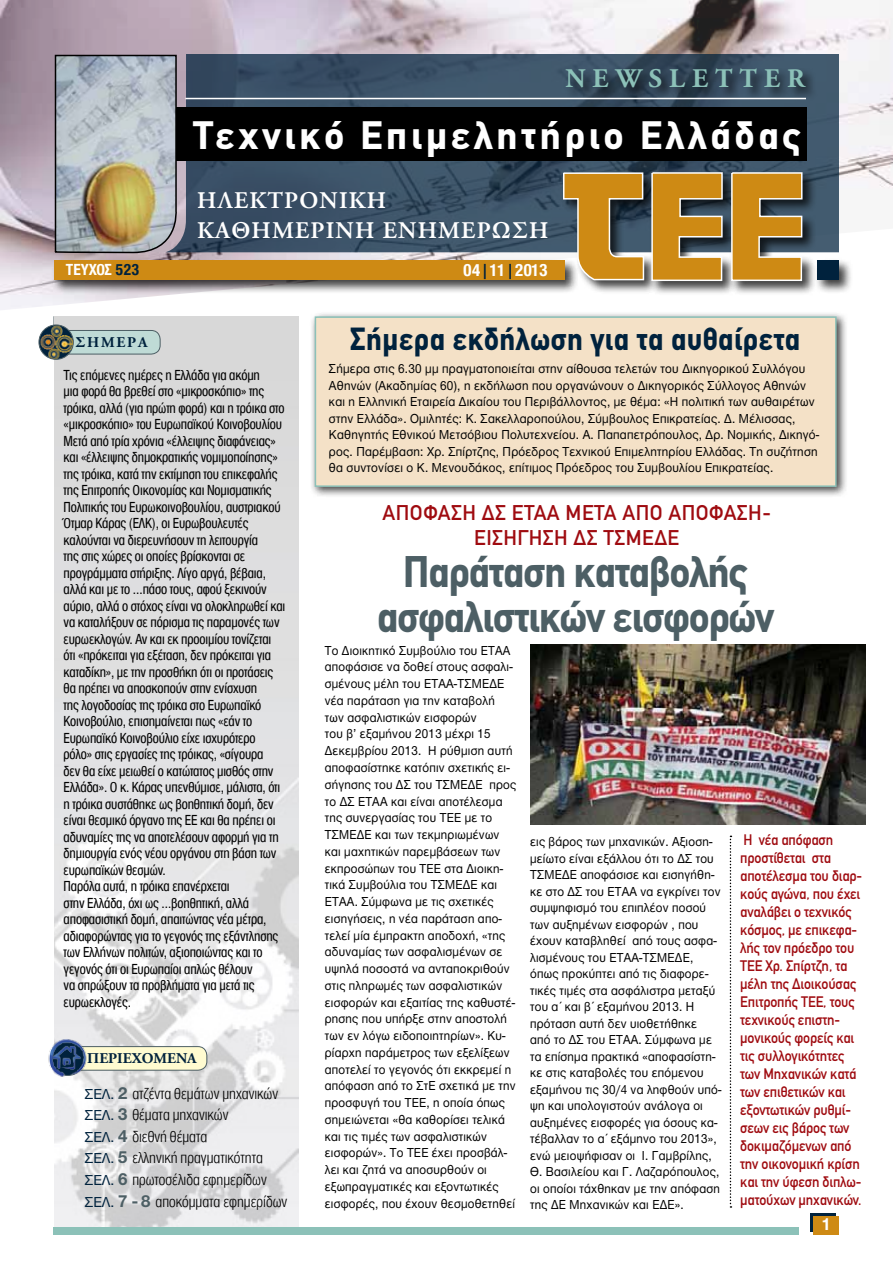
<style>
.page{position:relative;width:893px;height:1263px;background:#fff}
.page>*{position:absolute;margin:0;border:0;box-sizing:border-box;transform-origin:0 0}
.t1{font:700 43.5px/45px "CF Din";letter-spacing:-.02em;color:#4d5f65;text-align:center;scale:.93 1}
.t2{font:700 39px "CF Din";letter-spacing:.1em;color:#fff}
.t3{font:700 31.5px "CF Din";letter-spacing:.02em;color:#00223d;scale:.93 1}
.t4{font:700 27px "CF Garamond";letter-spacing:.26em;color:#8cc1b8}
.t5{font:500 24px/30px "CF Garamond";letter-spacing:.05em;color:#fff}
.t6{font:21px/25.5px "CF Din";letter-spacing:.02em;color:#9f0b10;text-align:center}
.t7{font:700 condensed 18px "Helvetica Neue Greek";letter-spacing:-.05em;color:#fff}
.t8{font:700 18px "Helvetica Neue Greek";color:#fff}
.t9{font:300 condensed 16.5px/21.6px "Helvetica Neue Greek";color:#000}
.t10{font:700 condensed 16.5px "Helvetica Neue Greek";color:#fff}
.t11{font:condensed 15px/16.5px "Helvetica Neue Greek";letter-spacing:-.01em;color:#000}
.t12{font:15px/18px "CF Din";letter-spacing:-.01em;color:#9f0b10;scale:.93 1}
.t13{font:700 15px "CF Garamond";color:#00223d}
.t14{font:13.5px/16.8px "Helvetica Neue Greek";letter-spacing:.02em;color:#000;scale:.92 1}
.t15{font:13.5px/16.5px "Helvetica Neue Greek";letter-spacing:.02em;color:#000;scale:.93 1}
.s1{color:#00223d}
.s2{font-weight:400;font-stretch:normal;font-size:15px;color:#00223d}
.s3{font-weight:700;font-stretch:normal;font-size:18px;color:#4d5f65}
</style>
<div class="page">
<img style="left:0;top:0;width:893px;height:310px">
<img style="left:54px;top:317px;width:244px;height:910px">
<div style="left:810px;top:1214px;width:26px;height:18px;background:#00223d"></div>
<svg style="left:181px;top:54px;width:658px;height:198px;background:#3c5267"></svg>
<div style="left:52px;top:258px;width:527px;height:36px;background:#000;opacity:.75"></div>
<div style="left:54px;top:260px;width:510px;height:20px;background:#ce8a14"></div>
<div style="left:815px;top:258px;width:38px;height:36px;background:#000;opacity:.75"></div>
<div style="left:817px;top:260px;width:22px;height:20px;background:#00223d"></div>
<div style="left:813px;top:1216px;width:26px;height:18px;background:#ce8a14"></div>
<div style="left:561px;top:170px;width:97px;height:124px;background:#000;opacity:.75"></div>
<svg style="left:562px;top:171px;width:83px;height:110px;background:#a08146"></svg>
<div style="left:649px;top:170px;width:88px;height:125px;background:#000;opacity:.75"></div>
<svg style="left:651px;top:171px;width:72px;height:111px;background:#b48839"></svg>
<div style="left:729px;top:170px;width:88px;height:125px;background:#000;opacity:.75"></div>
<svg style="left:730px;top:171px;width:73px;height:111px;background:#b3883a"></svg>
<div style="left:565px;top:67px;width:254px;height:35px;background:#000;opacity:.75"></div>
<div style="left:166px;top:107px;width:641px;height:54px;background:#000"></div>
<img style="left:53px;top:54px;width:128px;height:200px">
<hr style="left:185px;top:98px;width:621px;height:1px;background:#fff">
<div style="left:53px;top:1227px;width:746px;height:7px;background:#8cc1b8"></div>
<div style="left:45px;top:330px;width:115px;height:24px;background:#bfdbd6;border-radius:9px"></div>
<div style="left:45px;top:330px;width:116px;height:24px;border:1px solid #4d5f65;border-radius:9px"></div>
<img style="left:39px;top:325px;width:34px;height:34px;border-radius:17px">
<div style="left:39px;top:325px;width:35px;height:35px;border:1px solid #4d5f65;border-radius:50%"></div>
<div style="left:309px;top:311px;width:539px;height:187px;background:#000;opacity:.75"></div>
<div style="left:315px;top:316px;width:522px;height:171px;background:#f4e1c7;border:2px solid #8cc1b8"></div>
<svg style="left:730px;top:836px;width:1px;height:372px"></svg>
<div style="left:57px;top:1046px;width:150px;height:24px;background:#fffbd0;border-radius:9px"></div>
<div style="left:56px;top:1046px;width:151px;height:24px;border:1px solid #4d5f65;border-radius:9px"></div>
<img style="left:48px;top:1038px;width:40px;height:41px">
<img style="left:530px;top:644px;width:335px;height:181px">
<h3 class="t4" style="left:565px;top:65px;width:241px">NEWSLETTER</h3>
<h2 class="t2" style="left:194px;top:114px;width:609px">Τεχνικό Επιμελητήριο Ελλάδας</h2>
<h3 class="t5" style="left:197px;top:186px;width:353px">ΗΛΕΚΤΡΟΝΙΚΗ<br>ΚΑΘΗΜΕΡΙΝΗ ΕΝΗΜΕΡΩΣΗ</h3>
<p class="t10" style="left:66px;top:261px;width:75px">ΤΕΥΧΟΣ <span class="s1">523</span></p>
<h3 class="t7" style="left:463px;top:261px;width:86px">04<span class="s1">|</span>11<span class="s1">|</span>2013</h3>
<p class="t13" style="left:76px;top:335px;width:73px">ΣΗΜΕΡΑ</p>
<p class="t11" style="left:64px;top:366px;width:225px">Τις επόμενες ημέρες η Ελλάδα για ακόμη<br>μια φορά θα βρεθεί στο «μικροσκόπιο» της τρόικα, αλλά (για πρώτη φορά) και η τρόικα στο «μικροσκόπιο» του Ευρωπαϊκού Κοινοβουλίου !<br>Μετά από τρία χρόνια «έλλειψης διαφάνειας» και «έλλειψης δημοκρατικής νομιμοποίησης» της τρόικα, κατά την εκτίμηση του επικεφαλής της Επιτροπής Οικονομίας και Νομισματικής Πολιτικής του Ευρωκοινοβουλίου, αυστριακού Ότμαρ Κάρας (ΕΛΚ), οι Ευρωβουλευτές καλούνται να διερευνήσουν τη λειτουργία<br>της στις χώρες οι οποίες βρίσκονται σε προγράμματα στήριξης. Λίγο αργά, βέβαια, αλλά και με το …πάσο τους, αφού ξεκινούν αύριο, αλλά ο στόχος είναι να ολοκληρωθεί και να καταλήξουν σε πόρισμα τις παραμονές των ευρωεκλογών. Αν και εκ προοιμίου τονίζεται<br>ότι «πρόκειται για εξέταση, δεν πρόκειται για καταδίκη», με την προσθήκη ότι οι προτάσεις θα πρέπει να αποσκοπούν στην ενίσχυση<br>της λογοδοσίας της τρόικα στο Ευρωπαϊκό Κοινοβούλιο, επισημαίνεται πως «εάν το Ευρωπαϊκό Κοινοβούλιο είχε ισχυρότερο ρόλο» στις εργασίες της τρόικας, «σίγουρα<br>δεν θα είχε μειωθεί ο κατώτατος μισθός στην Ελλάδα». Ο κ. Κάρας υπενθύμισε, μάλιστα, ότι η τρόικα συστάθηκε ως βοηθητική δομή, δεν είναι θεσμικό όργανο της ΕΕ και θα πρέπει οι αδυναμίες της να αποτελέσουν αφορμή για τη δημιουργία ενός νέου οργάνου στη βάση των ευρωπαϊκών θεσμών.<br>Παρόλα αυτά, η τρόικα επανέρχεται<br>στην Ελλάδα, όχι ως …βοηθητική, αλλά αποφασιστική δομή, απαιτώντας νέα μέτρα, αδιαφορώντας για το γεγονός της εξάντλησης των Ελλήνων πολιτών, αξιοποιώντας και το γεγονός ότι οι Ευρωπαίοι απλώς θέλουν<br>να σπρώξουν τα προβλήματα για μετά τις ευρωεκλογές.</p>
<p class="t13" style="left:87px;top:1051px;width:111px">ΠΕΡΙΕΧΟΜΕΝΑ</p>
<p class="t9" style="left:85px;top:1082px;width:204px"><span class="s2">ΣΕΛ.</span> <span class="s3">2</span> ατζέντα θεμάτων μηχανικών<br><span class="s2">ΣΕΛ.</span> <span class="s3">3</span> θέματα μηχανικών<br><span class="s2">ΣΕΛ.</span> <span class="s3">4</span> διεθνή θέματα<br><span class="s2">ΣΕΛ.</span> <span class="s3">5</span> ελληνική πραγματικότητα<br><span class="s2">ΣΕΛ.</span> <span class="s3">6</span> πρωτοσέλιδα εφημερίδων<br><span class="s2">ΣΕΛ.</span> <span class="s3">7 - 8</span> αποκόμματα εφημερίδων</p>
<h3 class="t3" style="left:350px;top:322px;width:485px">Σήμερα εκδήλωση για τα αυθαίρετα</h3>
<p class="t15" style="left:329px;top:361px;width:529px">Σήμερα στις 6.30 μμ πραγματοποιείται στην αίθουσα τελετών του Δικηγορικού Συλλόγου Αθηνών (Ακαδημίας 60), η εκδήλωση που οργανώνουν ο Δικηγορικός Σύλλογος Αθηνών και η Ελληνική Εταιρεία Δικαίου του Περιβάλλοντος, με θέμα: «Η πολιτική των αυθαιρέτων στην Ελλάδα». Ομιλητές: Κ. Σακελλαροπούλου, Σύμβουλος Επικρατείας. Δ. Μέλισσας, Καθηγητής Εθνικού Μετσόβιου Πολυτεχνείου. Α. Παπαπετρόπουλος, Δρ. Νομικής, Δικηγό&shy;ρος. Παρέμβαση: Χρ. Σπίρτζης, Πρόεδρος Τεχνικού Επιμελητηρίου Ελλάδας. Τη συζήτηση θα συντονίσει ο Κ. Μενουδάκος, επίτιμος Πρόεδρος του Συμβουλίου Επικρατείας.</p>
<h3 class="t6" style="left:383px;top:500px;width:390px">ΑΠΟΦΑΣΗ ΔΣ ΕΤΑΑ ΜΕΤΑ ΑΠΟ ΑΠΟΦΑΣΗ-<br>ΕΙΣΗΓΗΣΗ ΔΣ ΤΣΜΕΔΕ</h3>
<h1 class="t1" style="left:377px;top:550px;width:428px">Παράταση καταβολής ασφαλιστικών εισφορών</h1>
<p class="t14" style="left:325px;top:642px;width:209px">Το Διοικητικό Συμβούλιο του ΕΤΑΑ αποφάσισε να δοθεί στους ασφαλι&shy;σμένους μέλη του ΕΤΑΑ-ΤΣΜΕΔΕ νέα παράταση για την καταβολή των ασφαλιστικών εισφορών<br>του β’ εξαμήνου 2013 μέχρι 15<br>Δεκεμβρίου 2013. Η ρύθμιση αυτή αποφασίστηκε κατόπιν σχετικής ει&shy;σήγησης του ΔΣ του ΤΣΜΕΔΕ προς το ΔΣ ΕΤΑΑ και είναι αποτέλεσμα της συνεργασίας του ΤΕΕ με το<br>ΤΣΜΕΔΕ και των τεκμηριωμένων και μαχητικών παρεμβάσεων των εκπροσώπων του ΤΕΕ στα Διοικη&shy;τικά Συμβούλια του ΤΣΜΕΔΕ και<br>ΕΤΑΑ. Σύμφωνα με τις σχετικές εισηγήσεις, η νέα παράταση απο&shy;τελεί μία έμπρακτη αποδοχή, «της αδυναμίας των ασφαλισμένων σε υψηλά ποσοστά να ανταποκριθούν στις πληρωμές των ασφαλιστικών εισφορών και εξαιτίας της καθυστέ&shy;ρησης που υπήρξε στην αποστολή των εν λόγω ειδοποιητηρίων». Κυ&shy;ρίαρχη παράμετρος των εξελίξεων αποτελεί το γεγονός ότι εκκρεμεί η απόφαση από το ΣτΕ σχετικά με την προσφυγή του ΤΕΕ, η οποία όπως σημειώνεται «θα καθορίσει τελικά και τις τιμές των ασφαλιστικών εισφορών». Το ΤΕΕ έχει προσβάλ&shy;λει και ζητά να αποσυρθούν οι εξωπραγματικές και εξοντωτικές εισφορές, που έχουν θεσμοθετηθεί</p>
<p class="t12" style="left:740px;top:831px;width:133px">Η νέα απόφαση προστίθεται στα αποτέλεσμα του διαρ&shy;κούς αγώνα, που έχει αναλάβει ο τεχνικός κόσμος, με επικεφα&shy;λής τον πρόεδρο του<br>ΤΕΕ Χρ. Σπίρτζη, τα μέλη της Διοικούσας<br>Επιτροπής ΤΕΕ, τους τεχνικούς επιστη&shy;μονικούς φορείς και τις συλλογικότητες των Μηχανικών κατά των επιθετικών και εξοντωτικών ρυθμί&shy;σεων εις βάρος των δοκιμαζόμενων από την οικονομική κρίση και την ύφεση διπλω&shy;ματούχων μηχανικών.</p>
<p class="t14" style="left:530px;top:833px;width:209px">εις βάρος των μηχανικών. Αξιοση&shy;μείωτο είναι εξάλλου ότι το ΔΣ του<br>ΤΣΜΕΔΕ αποφάσισε και εισηγήθη&shy;κε στο ΔΣ του ΕΤΑΑ να εγκρίνει τον συμψηφισμό του επιπλέον ποσού των αυξημένων εισφορών , που έχουν καταβληθεί από τους ασφα&shy;λισμένους του ΕΤΑΑ-ΤΣΜΕΔΕ, όπως προκύπτει από τις διαφορε&shy;τικές τιμές στα ασφάλιστρα μεταξύ του α΄ και β΄ εξαμήνου 2013. Η πρόταση αυτή δεν υιοθετήθηκε<br>από το ΔΣ του ΕΤΑΑ. Σύμφωνα με τα επίσημα πρακτικά «αποφασίστη&shy;κε στις καταβολές του επόμενου εξαμήνου τις 30/4 να ληφθούν υπό&shy;ψη και υπολογιστούν ανάλογα οι αυξημένες εισφορές για όσους κα&shy;τέβαλλαν το α΄ εξάμηνο του 2013», ενώ μειοψήφισαν οι I. Γαμβρίλης,<br>Θ. Βασιλείου και Γ. Λαζαρόπουλος, οι οποίοι τάχθηκαν με την απόφαση της ΔΕ Μηχανικών και ΕΔΕ».</p>
<h3 class="t8" style="left:821px;top:1215px;width:11px">1</h3>
</div>
